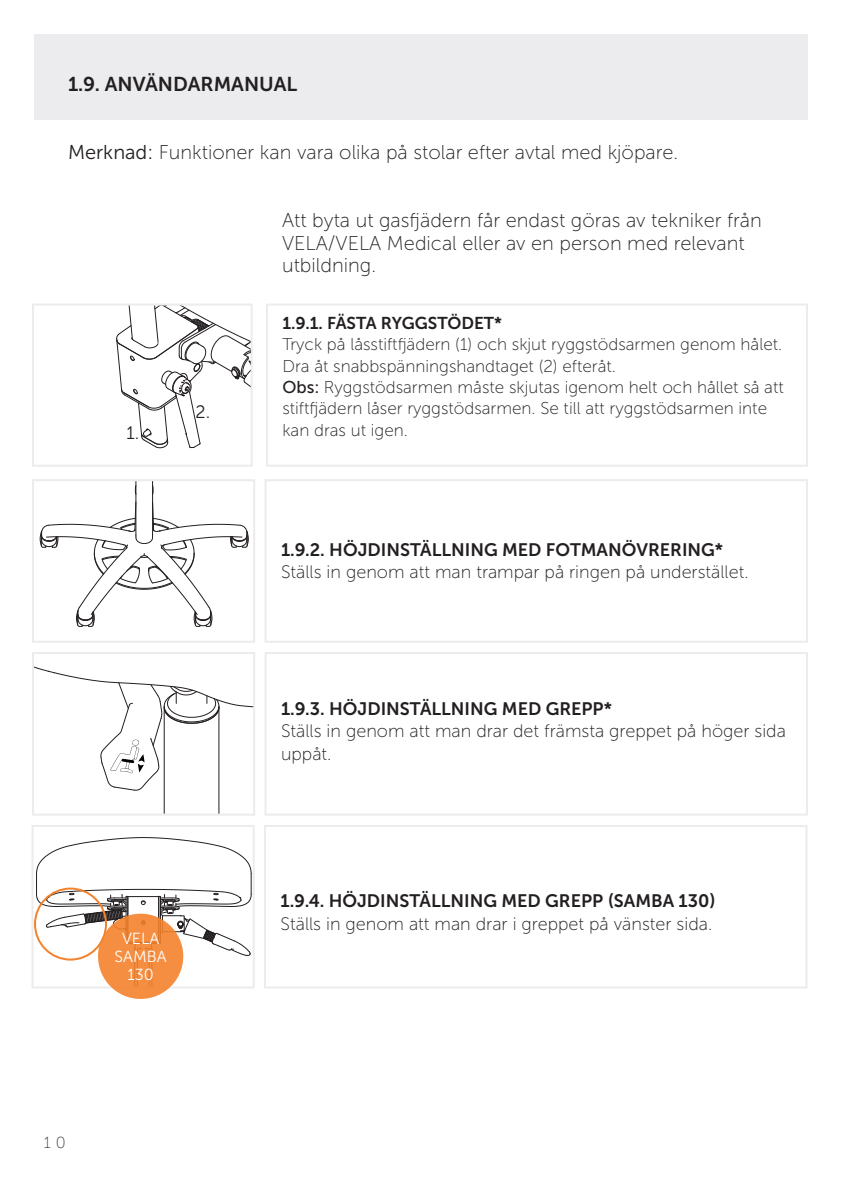
<style>
.page{position:relative;width:842px;height:1191px;background:#fff}
.page>*{position:absolute;margin:0;border:0;box-sizing:border-box;transform-origin:0 0}
.Brødtekst{font:20px/22.6px "Museo Sans 100";color:#231f20}
.Nummerreret_afsnitsoverskrift{font:20px "Museo Sans 700";color:#231f20}
.Brugsvejledning__Brødtxt{font:18px/22.6px "Museo Sans 100";color:#231f20}
.Nummerreret_underafsnit{font:18px "Museo Sans 700";color:#231f20}
.Brugsvejledning__Brødtxt-2{font:18px "Museo Sans 300";color:#231f20}
.Brugsvejledning__Brødtxt-3{font:17px/21.4px "Museo Sans 100";color:#231f20}
.Nummerreret_underafsnit-2{font:17px "Museo Sans 700";color:#231f20}
.Brugsvejledning__Txt_i_orange_cirkel{font:16px "Museo Sans 300";color:#fff}
.t1{font:16px "Museo Sans 100";color:#3e3e3f}
.s1{font-family:"Museo Sans 300"}
.s2{font-family:"Museo Sans 500"}
</style>
<div class="page">
<div style="left:34px;top:34px;width:774px;height:86px;background:#ececee"></div>
<div style="left:265px;top:652px;width:543px;height:163px;border:2px solid #ececee"></div>
<div style="left:264px;top:825px;width:543px;height:163px;border:2px solid #ececee"></div>
<div style="left:265px;top:479px;width:543px;height:164px;border:2px solid #ececee"></div>
<hr style="left:164px;top:707px;width:1px;height:107px;background:#231f20">
<hr style="left:219px;top:707px;width:1px;height:107px;background:#231f20">
<svg style="left:35px;top:667px;width:217px;height:123px"></svg>
<div style="left:32px;top:652px;width:223px;height:163px;border:2px solid #ececee"></div>
<svg style="left:36px;top:837px;width:216px;height:118px"></svg>
<div style="left:32px;top:825px;width:223px;height:163px;border:2px solid #ececee"></div>
<hr style="left:136px;top:480px;width:1px;height:54px;background:#231f20">
<hr style="left:152px;top:480px;width:1px;height:54px;background:#231f20">
<svg style="left:40px;top:501px;width:209px;height:126px"></svg>
<div style="left:32px;top:479px;width:223px;height:164px;border:2px solid #ececee"></div>
<svg style="left:98px;top:913px;width:85px;height:86px;background:#f28c3f"></svg>
<div style="left:266px;top:303px;width:542px;height:164px;border:2px solid #ececee"></div>
<svg style="left:116px;top:306px;width:134px;height:143px"></svg>
<div style="left:32px;top:303px;width:221px;height:164px;border:2px solid #ececee"></div>
<div style="left:34px;top:887px;width:73px;height:73px;border:2px solid #f4822b;border-radius:50%"></div>
<p class="Nummerreret_afsnitsoverskrift" style="left:68px;top:73px;width:231px">1.9. ANVÄNDARMANUAL</p>
<p class="Brødtekst" style="left:68px;top:141px;width:612px"><span class="s1">Merknad:</span> Funktioner kan vara olika på stolar efter avtal med kjöpare.</p>
<p class="Brugsvejledning__Brødtxt-2" style="left:126px;top:423px;width:14px">1.</p>
<p class="Brugsvejledning__Brødtxt-2" style="left:196px;top:402px;width:16px">2.</p>
<p class="Brugsvejledning__Txt_i_orange_cirkel" style="left:122px;top:930px;width:39px">VELA</p>
<p class="Brugsvejledning__Txt_i_orange_cirkel" style="left:115px;top:948px;width:54px">SAMBA</p>
<p class="Brugsvejledning__Txt_i_orange_cirkel" style="left:127px;top:966px;width:28px">130</p>
<p class="t1" style="left:44px;top:1133px;width:23px">1 0</p>
<p class="Brødtekst" style="left:282px;top:209px;width:481px">Att byta ut gasfjädern får endast göras av tekniker från<br>VELA/VELA Medical eller av en person med relevant utbildning.</p>
<p class="Nummerreret_underafsnit-2" style="left:282px;top:313px;width:221px">1.9.1. FÄSTA RYGGSTÖDET*</p>
<p class="Brugsvejledning__Brødtxt-3" style="left:282px;top:334px;width:501px">Tryck på låsstiftfjädern (1) och skjut ryggstödsarmen genom hålet.<br>Dra åt snabbspänningshandtaget (2) efteråt.</p>
<p class="Brugsvejledning__Brødtxt-3" style="left:282px;top:377px;width:503px"><span class="s2">Obs:</span> Ryggstödsarmen måste skjutas igenom helt och hållet så att stiftfjädern låser ryggstödsarmen. Se till att ryggstödsarmen inte kan dras ut igen.</p>
<p class="Nummerreret_underafsnit" style="left:281px;top:539px;width:444px">1.9.2. HÖJDINSTÄLLNING MED FOTMANÖVRERING*</p>
<p class="Brugsvejledning__Brødtxt" style="left:281px;top:561px;width:469px">Ställs in genom att man trampar på ringen på understället.</p>
<p class="Nummerreret_underafsnit" style="left:281px;top:698px;width:332px">1.9.3. HÖJDINSTÄLLNING MED GREPP*</p>
<p class="Brugsvejledning__Brødtxt" style="left:281px;top:720px;width:506px">Ställs in genom att man drar det främsta greppet på höger sida uppåt.</p>
<p class="Nummerreret_underafsnit" style="left:281px;top:891px;width:437px">1.9.4. HÖJDINSTÄLLNING MED GREPP (SAMBA 130)</p>
<p class="Brugsvejledning__Brødtxt" style="left:281px;top:912px;width:433px">Ställs in genom att man drar i greppet på vänster sida.</p>
</div>
